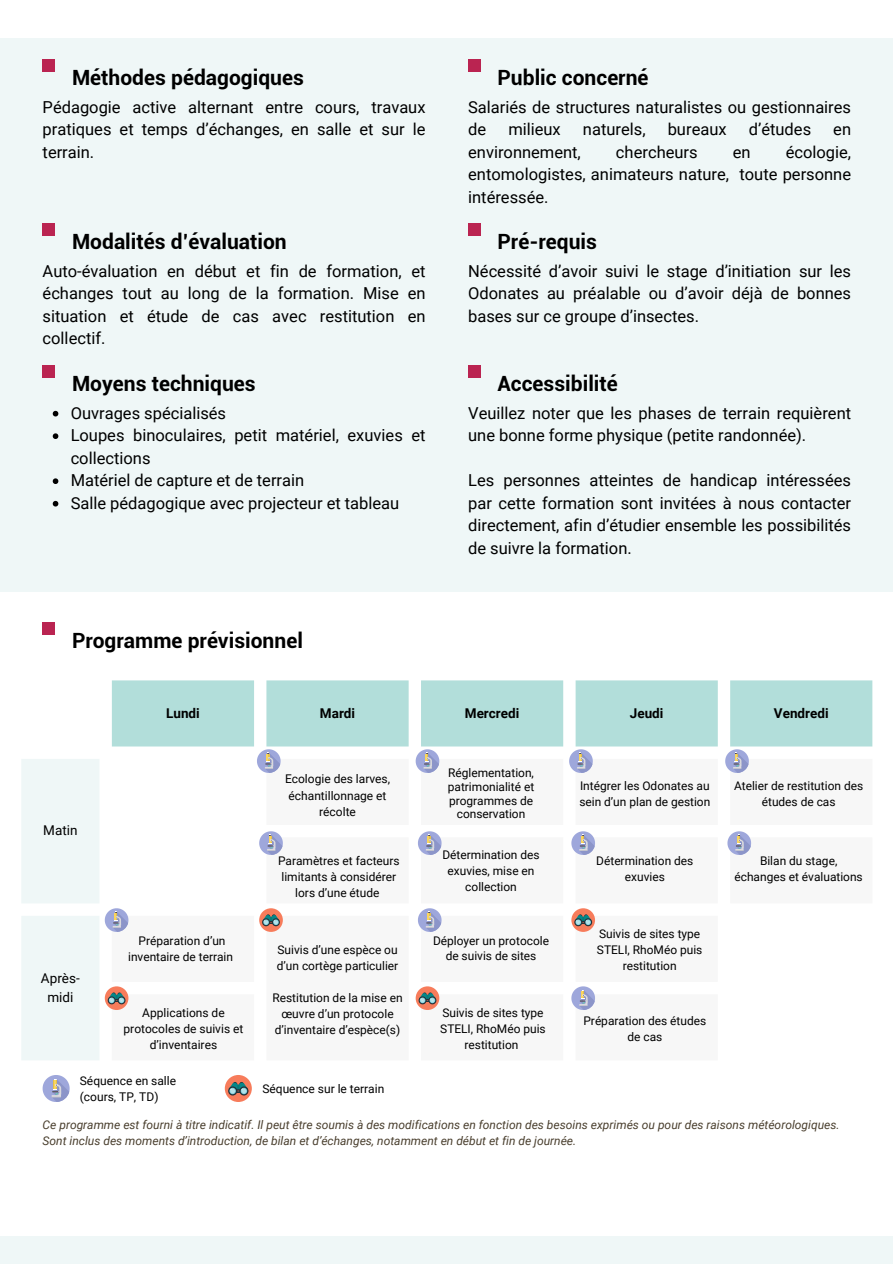
<style>
.page{position:relative;width:894px;height:1264px;background:#fff}
.page>*{position:absolute;margin:0;border:0;box-sizing:border-box;transform-origin:0 0}
.t1{font:700 21px "Roboto";color:#000}
.t2{font:16.5px/22.5px "Roboto";color:#000;text-align:justify}
.t3{font:700 13.5px "Roboto";color:#000}
.t4{font:13.5px/18.8px "Roboto";color:#000;text-align:center}
.t5{font:12px/15.9px "Roboto";color:#000;text-align:center}
.t6{font:italic 12px "Roboto";color:#493e2d}
</style>
<div class="page">
<div style="left:0;top:38px;width:892px;height:553px;background:#eff7f7"></div>
<div style="left:43px;top:59px;width:12px;height:13px;background:#ba2451"></div>
<div style="left:43px;top:223px;width:12px;height:13px;background:#ba2451"></div>
<div style="left:468px;top:59px;width:13px;height:13px;background:#ba2451"></div>
<div style="left:468px;top:223px;width:13px;height:13px;background:#ba2451"></div>
<div style="left:468px;top:365px;width:13px;height:13px;background:#ba2451"></div>
<div style="left:43px;top:365px;width:12px;height:13px;background:#ba2451"></div>
<svg style="left:53px;top:411px;width:5px;height:5px"></svg>
<svg style="left:53px;top:433px;width:5px;height:6px"></svg>
<svg style="left:53px;top:478px;width:5px;height:6px"></svg>
<svg style="left:53px;top:501px;width:5px;height:5px"></svg>
<div style="left:43px;top:622px;width:12px;height:12px;background:#ba2451"></div>
<div style="left:0;top:1235px;width:892px;height:28px;background:#eff7f7"></div>
<svg style="left:112px;top:680px;width:760px;height:66px;background:#b7e0dc"></svg>
<div style="left:21px;top:759px;width:78px;height:301px;background:#eff7f7"></div>
<svg style="left:105px;top:986px;width:23px;height:24px"></svg>
<svg style="left:108px;top:992px;width:17px;height:11px"></svg>
<svg style="left:105px;top:908px;width:23px;height:23px"></svg>
<svg style="left:257px;top:749px;width:23px;height:24px"></svg>
<svg style="left:259px;top:831px;width:24px;height:24px"></svg>
<svg style="left:259px;top:908px;width:24px;height:23px"></svg>
<svg style="left:262px;top:914px;width:17px;height:11px"></svg>
<svg style="left:415px;top:749px;width:24px;height:24px"></svg>
<svg style="left:418px;top:831px;width:23px;height:24px"></svg>
<svg style="left:418px;top:908px;width:23px;height:23px"></svg>
<svg style="left:415px;top:986px;width:24px;height:24px"></svg>
<svg style="left:419px;top:992px;width:17px;height:11px"></svg>
<svg style="left:569px;top:749px;width:23px;height:24px"></svg>
<svg style="left:571px;top:831px;width:24px;height:24px"></svg>
<svg style="left:571px;top:986px;width:24px;height:24px"></svg>
<svg style="left:725px;top:749px;width:23px;height:24px"></svg>
<svg style="left:727px;top:831px;width:23px;height:24px"></svg>
<svg style="left:571px;top:908px;width:24px;height:23px"></svg>
<svg style="left:574px;top:914px;width:17px;height:11px"></svg>
<svg style="left:43px;top:1075px;width:27px;height:26px"></svg>
<svg style="left:225px;top:1074px;width:27px;height:27px"></svg>
<svg style="left:228px;top:1081px;width:20px;height:12px"></svg>
<h1 class="t1" style="left:72px;top:66px;width:233px">Méthodes pédagogiques</h1>
<h2 class="t2" style="left:43px;top:96px;width:384px">Pédagogie active alternant entre cours, travaux pratiques et temps d’échanges, en salle et sur le terrain.</h2>
<h1 class="t1" style="left:72px;top:229px;width:216px">Modalités d’évaluation</h1>
<h2 class="t2" style="left:43px;top:260px;width:384px">Auto-évaluation en début et fin de formation, et échanges tout au long de la formation. Mise en situation et étude de cas avec restitution en collectif.</h2>
<h1 class="t1" style="left:72px;top:371px;width:185px">Moyens techniques</h1>
<h2 class="t2" style="left:71px;top:402px;width:157px">Ouvrages spécialisés</h2>
<h1 class="t2" style="left:71px;top:424px;width:356px">Loupes binoculaires, petit matériel, exuvies et collections</h1>
<h2 class="t2" style="left:71px;top:469px;width:235px">Matériel de capture et de terrain</h2>
<h2 class="t2" style="left:71px;top:492px;width:330px">Salle pédagogique avec projecteur et tableau</h2>
<h1 class="t1" style="left:72px;top:628px;width:232px">Programme prévisionnel</h1>
<h1 class="t1" style="left:497px;top:66px;width:152px">Public concerné</h1>
<p class="t2" style="left:468px;top:96px;width:384px">Salariés de structures naturalistes ou gestionnaires de</p>
<p class="t2" style="left:508px;top:118px;width:54px">milieux</p>
<p class="t2" style="left:582px;top:118px;width:64px">naturels,</p>
<p class="t2" style="left:667px;top:118px;width:60px">bureaux</p>
<p class="t2" style="left:748px;top:118px;width:64px">d’études</p>
<p class="t2" style="left:833px;top:118px;width:19px">en</p>
<p class="t2" style="left:468px;top:141px;width:114px">environnement,</p>
<p class="t2" style="left:615px;top:141px;width:83px">chercheurs</p>
<p class="t2" style="left:732px;top:141px;width:19px">en</p>
<p class="t2" style="left:468px;top:141px;width:384px;text-indent:317px">écologie, entomologistes, animateurs nature, toute personne intéressée.</p>
<p class="t1" style="left:497px;top:229px;width:101px">Pré-requis</p>
<p class="t2" style="left:468px;top:260px;width:384px">Nécessité d’avoir suivi le stage d’initiation sur les Odonates au préalable ou d’avoir déjà de bonnes bases sur ce groupe d’insectes.</p>
<p class="t1" style="left:497px;top:371px;width:122px">Accessibilité</p>
<h1 class="t2" style="left:468px;top:402px;width:384px">Veuillez noter que les phases de terrain requièrent une bonne forme physique (petite randonnée).</h1>
<h2 class="t2" style="left:468px;top:469px;width:384px">Les personnes atteintes de handicap intéressées par cette formation sont invitées à nous contacter directement, afin d’étudier ensemble les possibilités de suivre la formation.</h2>
<p class="t4" style="left:43px;top:821px;width:36px">Matin</p>
<p class="t4" style="left:41px;top:969px;width:40px">Après&shy;midi</p>
<p class="t3" style="left:166px;top:705px;width:35px">Lundi</p>
<p class="t3" style="left:320px;top:705px;width:37px">Mardi</p>
<p class="t3" style="left:464px;top:705px;width:56px">Mercredi</p>
<p class="t3" style="left:629px;top:705px;width:35px">Jeudi</p>
<p class="t3" style="left:773px;top:705px;width:56px">Vendredi</p>
<p class="t5" style="left:285px;top:771px;width:107px">Ecologie des larves, échantillonnage et récolte</p>
<p class="t5" style="left:278px;top:853px;width:123px">Paramètres et facteurs limitants à considérer lors d’une étude</p>
<p class="t5" style="left:128px;top:933px;width:106px">Préparation d’un inventaire de terrain</p>
<p class="t5" style="left:277px;top:942px;width:123px;text-align:left">Suivis d’une espèce ou d’un cortège particulier</p>
<p class="t5" style="left:272px;top:990px;width:132px">Restitution de la mise en œuvre d’un protocole d’inventaire d’espèce(s)</p>
<p class="t5" style="left:123px;top:1005px;width:121px">Applications de protocoles de suivis et d’inventaires</p>
<p class="t5" style="left:448px;top:765px;width:88px;line-height:14px">Réglementation, patrimonialité et programmes de conservation</p>
<p class="t5" style="left:442px;top:847px;width:99px">Détermination des exuvies, mise en collection</p>
<p class="t5" style="left:433px;top:932px;width:117px">Déployer un protocole de suivis de sites</p>
<p class="t5" style="left:440px;top:1005px;width:107px">Suivis de sites type<br>STELI, RhoMéo puis restitution</p>
<p class="t5" style="left:579px;top:778px;width:132px;text-align:left">Intégrer les Odonates au sein d’un plan de gestion</p>
<p class="t5" style="left:596px;top:853px;width:99px">Détermination des exuvies</p>
<p class="t5" style="left:596px;top:926px;width:107px">Suivis de sites type<br>STELI, RhoMéo puis restitution</p>
<p class="t5" style="left:583px;top:1013px;width:124px">Préparation des études de cas</p>
<p class="t5" style="left:733px;top:778px;width:130px">Atelier de restitution des études de cas</p>
<p class="t5" style="left:734px;top:853px;width:130px">Bilan du stage, échanges et évaluations</p>
<p class="t5" style="left:80px;top:1072px;width:98px">Séquence en salle</p>
<p class="t5" style="left:80px;top:1088px;width:80px">(cours, TP, TD)</p>
<p class="t5" style="left:262px;top:1080px;width:123px">Séquence sur le terrain</p>
<p class="t6" style="left:43px;top:1117px;width:798px">Ce programme est fourni à titre indicatif. Il peut être soumis à des modifications en fonction des besoins exprimés ou pour des raisons météorologiques.</p>
<p class="t6" style="left:43px;top:1133px;width:535px">Sont inclus des moments d’introduction, de bilan et d’échanges, notamment en début et fin de journée.</p>
</div>
